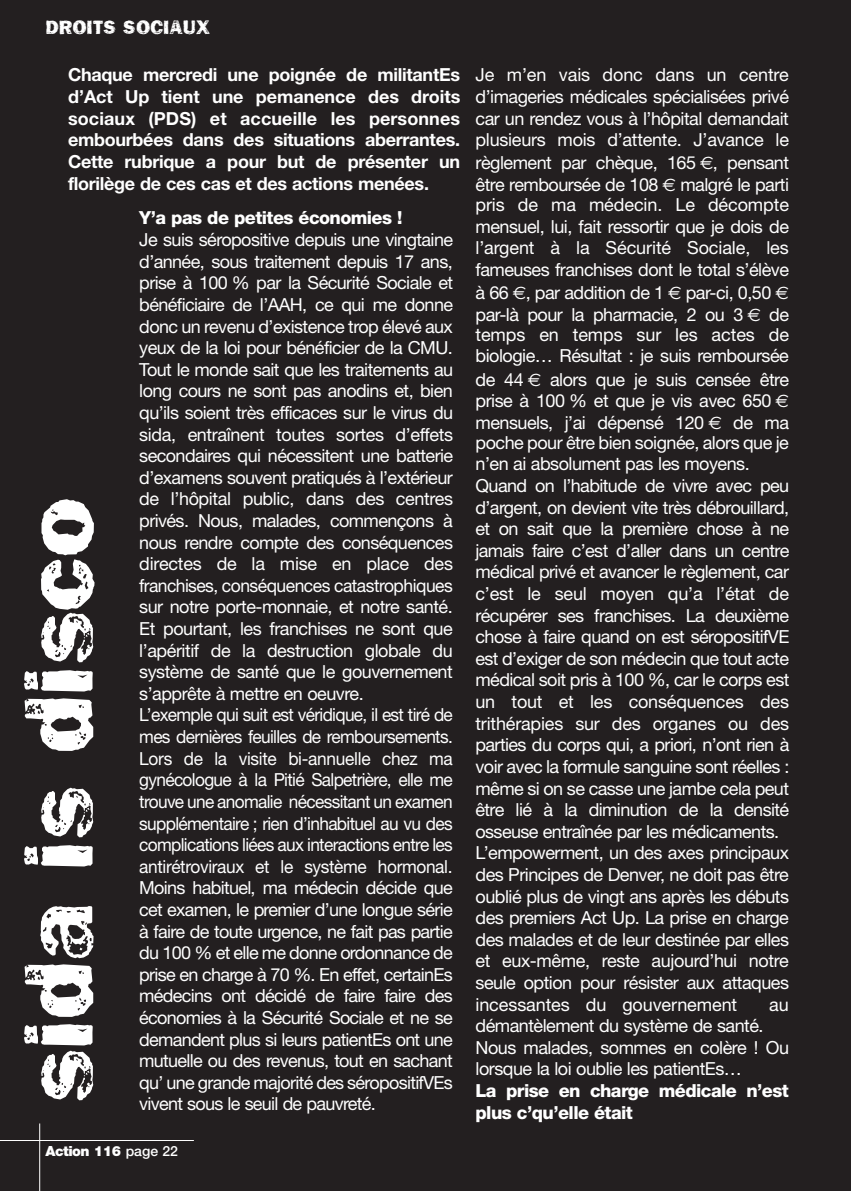
<style>
.page{position:relative;width:851px;height:1191px;background:#fff}
.page>*{position:absolute;margin:0;border:0;box-sizing:border-box;transform-origin:0 0}
.t1{font:100px "Frankie";color:#fff}
.t2{font:20px "Frankie";color:#fff}
.t3{font:18px/21.6px "Helvetica Neue";letter-spacing:-.035em;color:#fff}
.t4{font:700 18px/21.6px "Helvetica Neue";letter-spacing:-.015em;color:#fff;text-align:justify}
.t5{font:800 18px/21.6px "Helvetica Neue";letter-spacing:-.03em;color:#fff}
.t6{font:900 14px "Helvetica Neue";letter-spacing:-.035em;color:#fff}
.s1{font-weight:500}
.s2{font-family:"Euro Sans"}
</style>
<div class="page">
<div style="left:0;top:0;width:850px;height:1191px;background:#231f20"></div>
<hr style="left:0;top:1140px;width:194px;height:1px;background:#fff">
<hr style="left:39px;top:1123px;width:1px;height:68px;background:#fff">
<p class="t2" style="left:45px;top:15px;width:166px">DROITS SOCIAUX</p>
<p class="t4" style="left:68px;top:66px;width:394px">Chaque mercredi une poignée de militantEs d’Act Up tient une pemanence des droits sociaux (PDS) et accueille les personnes embourbées dans des situations aberrantes.<br>Cette rubrique a pour but de présenter un florilège de ces cas et des actions menées.</p>
<h1 class="t1" style="left:-1px;top:1103px;width:607px;rotate:-90deg">sida is disco</h1>
<p class="t5" style="left:139px;top:209px;width:265px">Y’a pas de petites économies !</p>
<p class="t3" style="left:139px;top:231px;width:315px">Je suis séropositive depuis une vingtaine d’année, sous traitement depuis 17 ans, prise à 100 % par la Sécurité Sociale et bénéficiaire de l’AAH, ce qui me donne donc un revenu d’existence trop élevé aux yeux de la loi pour bénéficier de la CMU.<br>Tout le monde sait que les traitements au long cours ne sont pas anodins et, bien qu’ils soient très efficaces sur le virus du sida, entraînent toutes sortes d’effets secondaires qui nécessitent une batterie d’examens souvent pratiqués à l’extérieur de l’hôpital public, dans des centres privés. Nous, malades, commençons à nous rendre compte des conséquences directes de la mise en place des franchises, conséquences catastrophiques sur notre porte-monnaie, et notre santé.<br>Et pourtant, les franchises ne sont que l’apéritif de la destruction globale du système de santé que le gouvernement s’apprête à mettre en oeuvre.<br>L’exemple qui suit est véridique, il est tiré de mes dernières feuilles de remboursements.<br>Lors de la visite bi-annuelle chez ma gynécologue à la Pitié Salpetrière, elle me trouve une anomalie nécessitant un examen supplémentaire ; rien d’inhabituel au vu des complications liées aux interactions entre les antirétroviraux et le système hormonal.<br>Moins habituel, ma médecin décide que cet examen, le premier d’une longue série à faire de toute urgence, ne fait pas partie du 100 % et elle me donne ordonnance de prise en charge à 70 %. En effet, certainEs médecins ont décidé de faire faire des économies à la Sécurité Sociale et ne se demandent plus si leurs patientEs ont une mutuelle ou des revenus, tout en sachant qu’ une grande majorité des séropositifVEs vivent sous le seuil de pauvreté.</p>
<p class="t6" style="left:45px;top:1146px;width:134px">Action 116 <span class="s1">page 22</span></p>
<p class="t3" style="left:475px;top:66px;width:315px">Je m’en vais donc dans un centre d’imageries médicales spécialisées privé car un rendez vous à l’hôpital demandait plusieurs mois d’attente. J’avance le règlement par chèque, 165 <span class="s2">€</span>, pensant être remboursée de 108 <span class="s2">€</span> malgré le parti pris de ma médecin. Le décompte mensuel, lui, fait ressortir que je dois de l’argent à la Sécurité Sociale, les fameuses franchises dont le total s’élève à 66 <span class="s2">€</span>, par addition de 1 <span class="s2">€</span> par-ci, 0,50 <span class="s2">€ </span>par-là pour la pharmacie, 2 ou 3 <span class="s2">€</span> de temps en temps sur les actes de biologie… Résultat : je suis remboursée de 44 <span class="s2">€</span> alors que je suis censée être prise à 100 % et que je vis avec 650 <span class="s2">€ </span>mensuels, j’ai dépensé 120 <span class="s2">€</span> de ma poche pour être bien soignée, alors que je n’en ai absolument pas les moyens.<br>Quand on l’habitude de vivre avec peu d’argent, on devient vite très débrouillard, et on sait que la première chose à ne jamais faire c’est d’aller dans un centre médical privé et avancer le règlement, car c’est le seul moyen qu’a l’état de récupérer ses franchises. La deuxième chose à faire quand on est séropositifVE est d’exiger de son médecin que tout acte médical soit pris à 100 %, car le corps est un tout et les conséquences des trithérapies sur des organes ou des parties du corps qui, a priori, n’ont rien à voir avec la formule sanguine sont réelles : même si on se casse une jambe cela peut être lié à la diminution de la densité osseuse entraînée par les médicaments.<br>L’empowerment, un des axes principaux des Principes de Denver, ne doit pas être oublié plus de vingt ans après les débuts des premiers Act Up. La prise en charge des malades et de leur destinée par elles et eux-même, reste aujourd’hui notre seule option pour résister aux attaques incessantes du gouvernement</p>
<p class="t3" style="left:769px;top:995px;width:21px">au</p>
<p class="t3" style="left:475px;top:1016px;width:315px">démantèlement du système de santé.<br>Nous malades, sommes en colère ! Ou lorsque la loi oublie les patientEs…</p>
<p class="t5" style="left:475px;top:1081px;width:315px">La prise en charge médicale n’est plus c’qu’elle était</p>
</div>
